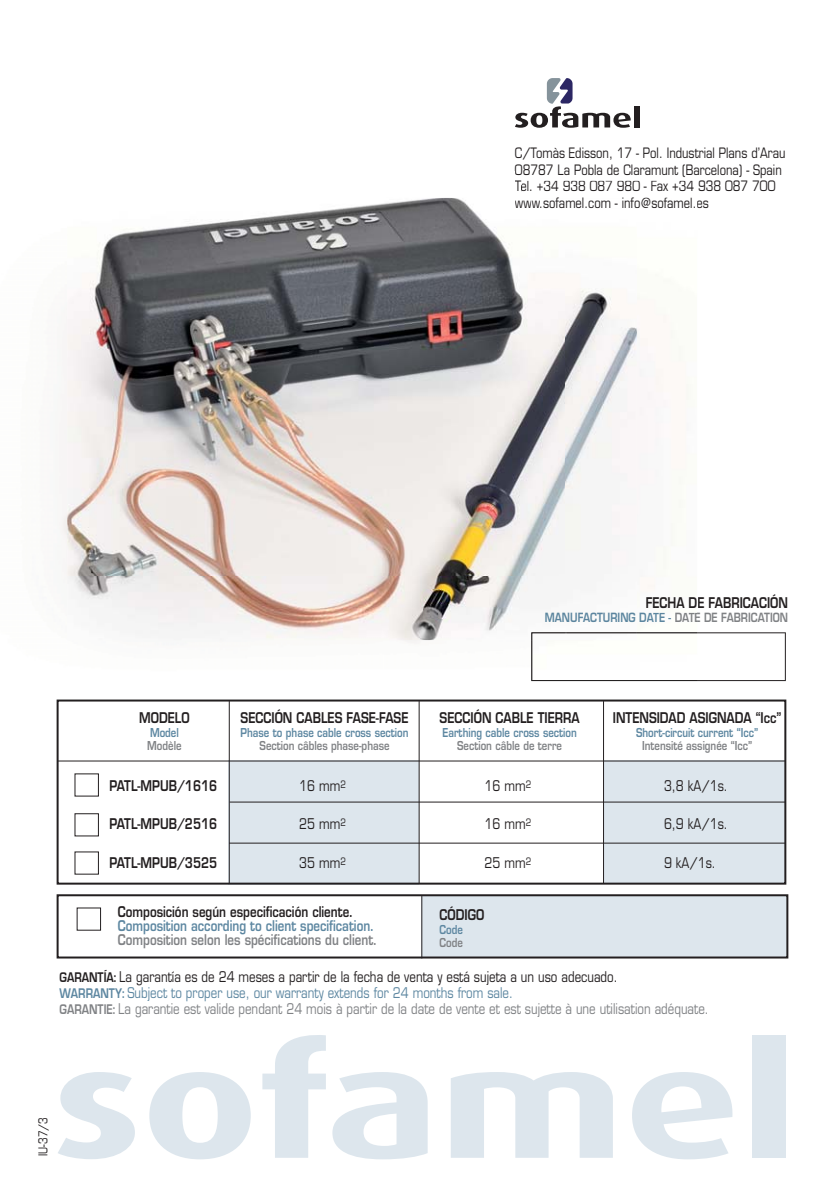
<style>
.page{position:relative;width:834px;height:1187px;background:#fff}
.page>*{position:absolute;margin:0;border:0;box-sizing:border-box;transform-origin:0 0}
.t1{font:14.4px/16px "Eurostile";color:#808285;scale:.8 1}
.t2{font:600 14.4px "Eurostile";color:#231f20;scale:.8 1}
.t3{font:14.4px "Eurostile";color:#231f20;scale:.8 1}
.t4{font:600 14.4px "Eurostile";color:#5d87a1;scale:.8 1}
.t5{font:600 14.4px "Eurostile";color:#808285;scale:.8 1}
.t6{font:14px/16.8px "Eurostile";color:#231f20;scale:.8 1}
.t7{font:600 12.4px "Eurostile";color:#808285;scale:.8 1}
.t8{font:600 12px "Eurostile";color:#5d87a1;scale:.8 1}
.t9{font:600 12px "Eurostile";color:#808285;scale:.8 1}
.t10{font:12px "Eurostile";color:#231f20;scale:.8 1}
.s1{color:#221e1f}
.s2{color:#5b859e}
.s3{color:#5b859f}
.s4{color:#5c859f}
.s5{color:#5c869f}
.s6{color:#7f8183}
.s7{font-weight:700;color:#231f20}
.s8{color:#231f20}
.s9{font-weight:700;color:#5d87a1}
.s10{color:#5d87a1}
.s11{font-weight:700}
</style>
<div class="page">
<div style="left:603px;top:760px;width:182px;height:123px;background:#dde6ed"></div>
<div style="left:229px;top:760px;width:190px;height:124px;background:#dde6ed"></div>
<div style="left:634px;top:106px;width:5px;height:21px;background:#231f20"></div>
<svg style="left:515px;top:78px;width:116px;height:50px"></svg>
<svg style="left:58px;top:1072px;width:77px;height:86px"></svg>
<svg style="left:149px;top:1072px;width:102px;height:86px"></svg>
<svg style="left:262px;top:1035px;width:64px;height:122px"></svg>
<svg style="left:332px;top:1072px;width:95px;height:86px"></svg>
<svg style="left:451px;top:1072px;width:162px;height:85px"></svg>
<svg style="left:632px;top:1072px;width:101px;height:86px"></svg>
<div style="left:752px;top:1034px;width:33px;height:123px;background:#dde6ed"></div>
<svg style="left:697px;top:632px;width:88px;height:49px"></svg>
<hr style="left:58px;top:760px;width:727px;height:1px;background:#231f20">
<hr style="left:418px;top:701px;width:1px;height:182px;background:#231f20">
<hr style="left:603px;top:701px;width:1px;height:182px;background:#231f20">
<hr style="left:229px;top:701px;width:1px;height:182px;background:#231f20">
<hr style="left:230px;top:801px;width:555px;height:1px;background:#231f20">
<hr style="left:229px;top:842px;width:556px;height:1px;background:#231f20">
<div style="left:57px;top:699px;width:729px;height:185px;border:2px solid #231f20"></div>
<svg style="left:74px;top:773px;width:25px;height:101px"></svg>
<img style="left:531px;top:632px;width:166px;height:49px">
<img style="left:67px;top:198px;width:570px;height:442px">
<img style="left:515px;top:201px;width:17px;height:7px">
<svg style="left:532px;top:201px;width:8px;height:7px"></svg>
<img style="left:540px;top:198px;width:97px;height:10px">
<img style="left:545px;top:612px;width:32px;height:10px">
<svg style="left:578px;top:612px;width:5px;height:10px"></svg>
<img style="left:583px;top:612px;width:54px;height:10px">
<img style="left:531px;top:632px;width:106px;height:8px">
<img style="left:423px;top:589px;width:27px;height:29px">
<div style="left:421px;top:895px;width:367px;height:62px;background:#dde6ed"></div>
<hr style="left:421px;top:895px;width:1px;height:63px;background:#231f20">
<div style="left:57px;top:894px;width:731px;height:64px;border:2px solid #231f20"></div>
<p class="t6" style="left:515px;top:146px;width:339px">C/Tomàs Edisson, 17 - Pol. Industrial Plans d’Arau 08787 La Pobla de Claramunt (Barcelona) - Spain Tel. +34 938 087 980 - Fax +34 938 087 700 www.sofamel.com - info@sofamel.es</p>
<p class="t2" style="left:645px;top:597px;width:179px"><span class="s1">FECHA D</span>E FABRICACIÓN</p>
<p class="t7" style="left:545px;top:612px;width:305px"><span class="s2">MAN</span><span class="s3">U</span><span class="s4">FACTURI</span><span class="s5">NG DATE -</span> <span class="s6">DATE</span> DE FABRICATION</p>
<p class="t2" style="left:139px;top:712px;width:65px">MODELO</p>
<p class="t8" style="left:150px;top:727px;width:38px">Model</p>
<p class="t9" style="left:147px;top:741px;width:44px">Modèle</p>
<p class="t2" style="left:109px;top:780px;width:136px">PATL-MPUB/1616</p>
<p class="t2" style="left:109px;top:818px;width:136px">PATL-MPUB/2516</p>
<p class="t2" style="left:109px;top:856px;width:136px">PATL-MPUB/3525</p>
<p class="t2" style="left:241px;top:712px;width:211px">SECCIÓN CABLES FASE-FASE</p>
<p class="t8" style="left:241px;top:727px;width:211px">Phase to phase cable cross section</p>
<p class="t9" style="left:259px;top:741px;width:164px">Section câbles phase-phase</p>
<p class="t3" style="left:299px;top:780px;width:60px">16 mm<sup>2</sup></p>
<p class="t3" style="left:299px;top:818px;width:60px">25 mm<sup>2</sup></p>
<p class="t3" style="left:299px;top:856px;width:60px">35 mm<sup>2</sup></p>
<p class="t2" style="left:118px;top:905px;width:296px">Composición según especificación cliente.</p>
<p class="t4" style="left:118px;top:919px;width:322px">Composition according to client specification.</p>
<p class="t5" style="left:118px;top:933px;width:326px">Composition selon les spécifications du client.</p>
<p class="t2" style="left:439px;top:712px;width:176px">SECCIÓN CABLE TIERRA</p>
<p class="t8" style="left:442px;top:727px;width:169px">Earthing cable cross section</p>
<p class="t9" style="left:457px;top:741px;width:133px">Section câble de terre</p>
<p class="t3" style="left:484px;top:780px;width:60px">16 mm<sup>2</sup></p>
<p class="t3" style="left:484px;top:818px;width:60px">16 mm<sup>2</sup></p>
<p class="t3" style="left:484px;top:856px;width:60px">25 mm<sup>2</sup></p>
<p class="t2" style="left:439px;top:909px;width:57px">CÓDIGO</p>
<p class="t8" style="left:439px;top:924px;width:31px">Code</p>
<p class="t9" style="left:439px;top:938px;width:31px">Code</p>
<p class="t2" style="left:613px;top:712px;width:212px">INTENSIDAD ASIGNADA “Icc”</p>
<p class="t8" style="left:636px;top:727px;width:154px">Short-circuit current “Icc”</p>
<p class="t9" style="left:642px;top:741px;width:139px">Intensité assignée “Icc”</p>
<p class="t3" style="left:664px;top:780px;width:81px">3,8 kA/1s.</p>
<p class="t3" style="left:664px;top:818px;width:81px">6,9 kA/1s.</p>
<p class="t3" style="left:664px;top:856px;width:66px">9 kA/1s.</p>
<p class="t1" style="left:60px;top:969px;width:813px"><span class="s7">GARANTÍA:</span> <span class="s8">La garantía es de 24 meses a partir de la fecha de venta y está sujeta a un uso adecuado.<br></span><span class="s9">WARRANTY:</span> <span class="s10">Subject to proper use, our warranty extends for 24 months from sale.<br></span><span class="s11">GARANTIE:</span> La garantie est valide pendant 24 mois à partir de la date de vente et est sujette à une utilisation adéquate.</p>
<p class="t10" style="left:39px;top:1155px;width:50px;rotate:-90deg">IU-37/3</p>
</div>
